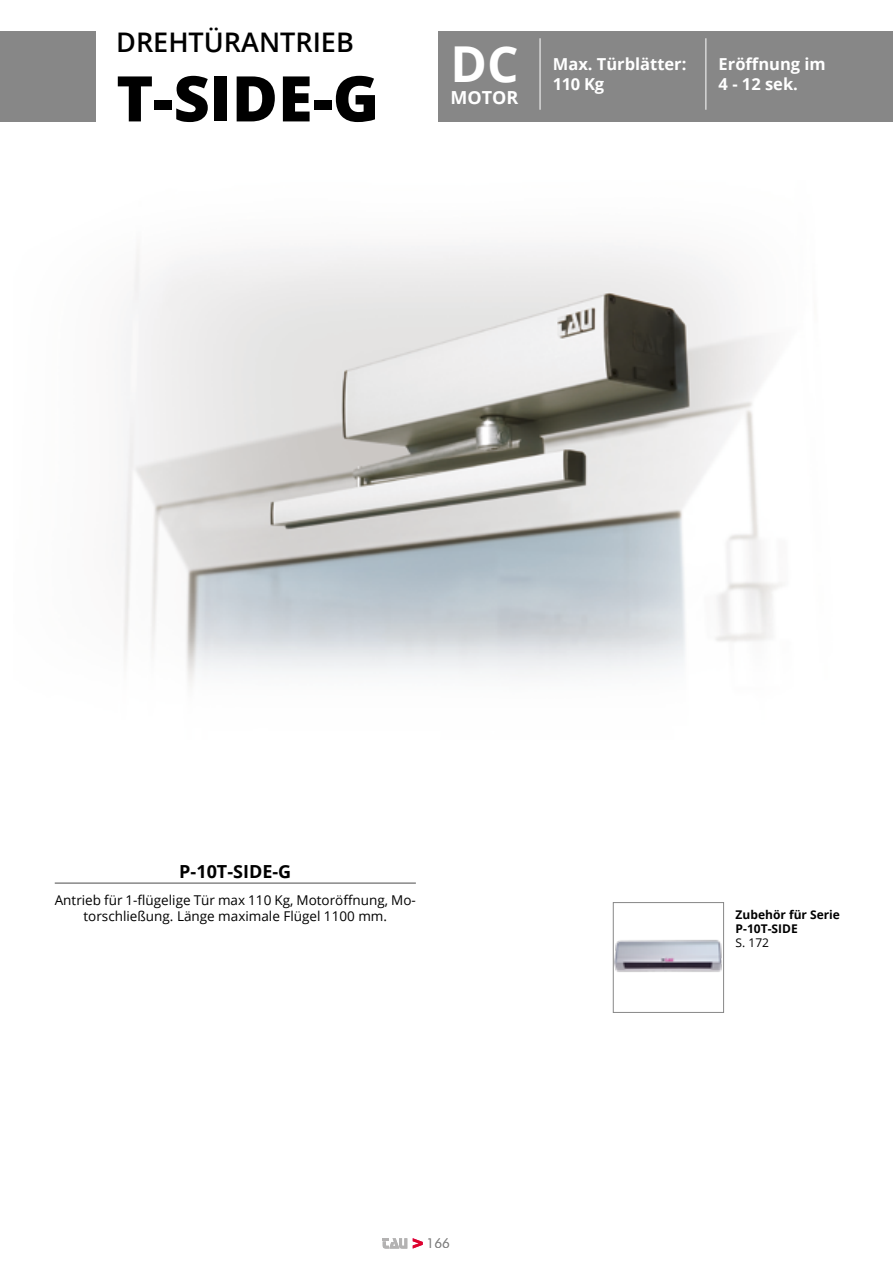
<style>
.page{position:relative;width:893px;height:1263px;background:#fff}
.page>*{position:absolute;margin:0;border:0;box-sizing:border-box;transform-origin:0 0}
.t1{font:800 63px "Open Sans";color:#000}
.t2{font:700 49.5px "Open Sans";color:#fff}
.t3{font:600 27px "Open Sans";color:#000}
.t4{font:700 18px "Open Sans";color:#000}
.t5{font:700 18px "Open Sans";color:#fff}
.t6{font:700 16.5px/19.8px "Open Sans";color:#fff}
.t7{font:13.5px/16.2px "Open Sans";color:#000;text-align:center}
.t8{font:300 13.5px "Futura BT";color:#878787}
.t9{font:700 12px/14.4px "Open Sans";color:#000}
.t10{font:12px "Open Sans";color:#000}
</style>
<div class="page">
<svg style="left:413px;top:1238px;width:10px;height:10px"></svg>
<svg style="left:383px;top:1238px;width:24px;height:10px"></svg>
<div style="left:0;top:31px;width:96px;height:91px;background:#878787"></div>
<img style="left:124px;top:245px;width:658px;height:441px">
<hr style="left:55px;top:882px;width:361px;height:2px;background:#878787">
<img style="left:615px;top:940px;width:107px;height:32px">
<div style="left:613px;top:902px;width:111px;height:111px;border:1px solid #878787"></div>
<div style="left:439px;top:31px;width:454px;height:91px;background:#878787"></div>
<hr style="left:540px;top:38px;width:1px;height:72px;background:#fff">
<hr style="left:705px;top:38px;width:1px;height:72px;background:#fff">
<h3 class="t3" style="left:116px;top:24px;width:239px">DREHTÜRANTRIEB</h3>
<h1 class="t1" style="left:116px;top:51px;width:265px">T-SIDE-G</h1>
<h2 class="t2" style="left:450px;top:29px;width:70px">DC</h2>
<h3 class="t5" style="left:450px;top:85px;width:69px">MOTOR</h3>
<p class="t6" style="left:553px;top:54px;width:135px">Max. Türblätter:<br>110 Kg</p>
<p class="t6" style="left:719px;top:54px;width:109px">Eröffnung im<br>4 - 12 sek.</p>
<h3 class="t4" style="left:179px;top:858px;width:113px">P-10T-SIDE-G</h3>
<p class="t7" style="left:55px;top:891px;width:363px">Antrieb für 1-flügelige Tür max 110 Kg, Motoröffnung, Mo&shy;torschließung. Länge maximale Flügel 1100 mm.</p>
<p class="t8" style="left:427px;top:1235px;width:25px">166</p>
<p class="t9" style="left:736px;top:907px;width:106px">Zubehör für Serie<br>P-10T-SIDE</p>
<p class="t10" style="left:736px;top:935px;width:35px">S. 172</p>
</div>
